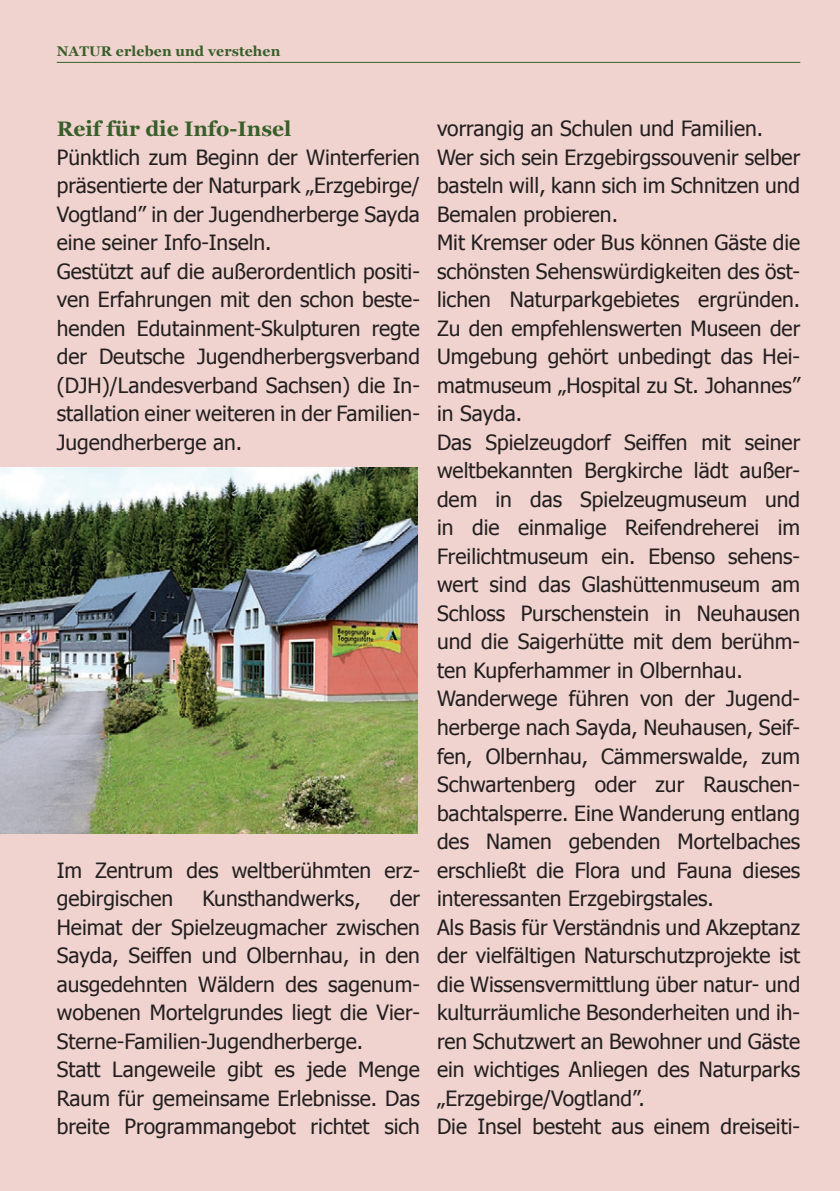
<style>
.page{position:relative;width:840px;height:1191px;background:#fff}
.page>*{position:absolute;margin:0;border:0;box-sizing:border-box;transform-origin:0 0}
.Bodytext{font:21px/28.4px "Tahoma";color:#231f20;text-align:justify}
.Absatz-Über{font:700 21px "Georgia";color:#385f2a}
.t1{font:700 14px "Georgia";letter-spacing:.01em;color:#385f2a}
</style>
<div class="page">
<div style="left:0;top:0;width:839px;height:1191px;background:#f0d3ce"></div>
<hr style="left:57px;top:62px;width:742px;height:1px;background:#385f2a">
<img style="left:0;top:467px;width:417px;height:366px">
<p class="t1" style="left:57px;top:42px;width:225px">NATUR erleben und verstehen</p>
<p class="Absatz-Über" style="left:57px;top:115px;width:236px">Reif für die Info-Insel</p>
<p class="Bodytext" style="left:57px;top:142px;width:364px">Pünktlich zum Beginn der Winterferien präsentierte der Naturpark „Erzgebirge/ Vogtland” in der Jugendherberge Sayda eine seiner Info-Inseln.</p>
<p class="Bodytext" style="left:57px;top:256px;width:364px">Gestützt auf die außerordentlich positi&shy;ven Erfahrungen mit den schon beste&shy;henden Edutainment-Skulpturen regte der Deutsche Jugendherbergsverband (DJH)/Landesverband Sachsen) die In&shy;stallation einer weiteren in der Familien-Jugendherberge an.</p>
<p class="Bodytext" style="left:57px;top:854px;width:364px">Im Zentrum des weltberühmten erz&shy;gebirgischen</p>
<p class="Bodytext" style="left:57px;top:883px;width:364px;text-indent:333px">der Heimat der Spielzeugmacher zwischen Sayda, Seiffen und Olbernhau, in den ausgedehnten Wäldern des sagenum&shy;wobenen Mortelgrundes liegt die Vier-Sterne-Familien-Jugendherberge.</p>
<p class="Bodytext" style="left:57px;top:1054px;width:364px">Statt Langeweile gibt es jede Menge Raum für gemeinsame Erlebnisse. Das breite Programmangebot richtet sich</p>
<p class="Bodytext" style="left:202px;top:883px;width:160px">Kunsthandwerks,</p>
<p class="Bodytext" style="left:437px;top:113px;width:327px">vorrangig an Schulen und Familien.</p>
<p class="Bodytext" style="left:437px;top:142px;width:364px">Wer sich sein Erzgebirgssouvenir selber basteln will, kann sich im Schnitzen und Bemalen probieren.</p>
<p class="Bodytext" style="left:437px;top:227px;width:364px">Mit Kremser oder Bus können Gäste die schönsten Sehenswürdigkeiten des öst&shy;lichen Naturparkgebietes ergründen.<br>Zu den empfehlenswerten Museen der Umgebung gehört unbedingt das Hei&shy;matmuseum „Hospital zu St. Johannes” in Sayda.</p>
<p class="Bodytext" style="left:437px;top:427px;width:364px">Das Spielzeugdorf Seiffen mit seiner weltbekannten Bergkirche lädt außer&shy;dem in das Spielzeugmuseum und in die einmalige Reifendreherei im Freilichtmuseum ein. Ebenso sehens&shy;wert sind das Glashüttenmuseum am Schloss Purschenstein in Neuhausen und die Saigerhütte mit dem berühm&shy;ten Kupferhammer in Olbernhau.</p>
<p class="Bodytext" style="left:437px;top:683px;width:364px">Wanderwege führen von der Jugend&shy;herberge nach Sayda, Neuhausen, Seif&shy;fen, Olbernhau, Cämmerswalde, zum Schwartenberg oder zur Rauschen&shy;bachtalsperre. Eine Wanderung entlang des Namen gebenden Mortelbaches erschließt die Flora und Fauna dieses interessanten Erzgebirgstales.</p>
<p class="Bodytext" style="left:437px;top:911px;width:364px">Als Basis für Verständnis und Akzeptanz der vielfältigen Naturschutzprojekte ist die Wissensvermittlung über natur- und kulturräumliche Besonderheiten und ih&shy;ren Schutzwert an Bewohner und Gäste ein wichtiges Anliegen des Naturparks „Erzgebirge/Vogtland”.</p>
<p class="Bodytext" style="left:437px;top:1111px;width:364px">Die Insel besteht aus einem dreiseiti-</p>
</div>
